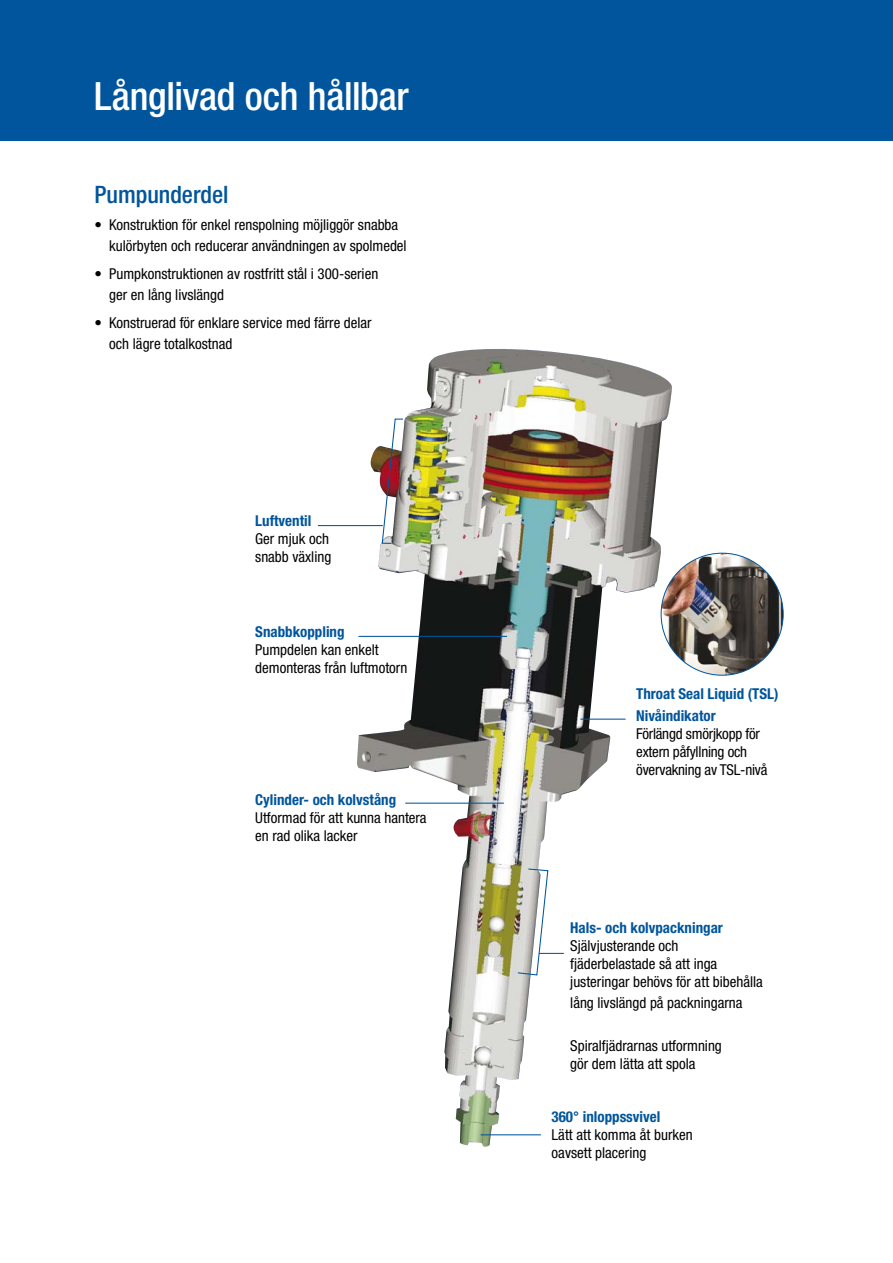
<style>
.page{position:relative;width:893px;height:1263px;background:#fff}
.page>*{position:absolute;margin:0;border:0;box-sizing:border-box;transform-origin:0 0}
.t1{font:500 condensed 39px "Helvetica Neue LT Std";letter-spacing:-.01em;color:#fff}
.t2{font:500 condensed 24px "Helvetica Neue LT Std";color:#00559c}
.t3{font:condensed 15px/18px "Helvetica Neue LT Std";color:#000}
.t4{font:700 condensed 15px/21.6px "Helvetica Neue LT Std";color:#00559c}
</style>
<div class="page">
<div style="left:0;top:0;width:893px;height:140px;background:#00559c"></div>
<img style="left:661px;top:553px;width:122px;height:122px;border-radius:50%">
<img style="left:357px;top:348px;width:315px;height:799px">
<svg style="left:381px;top:418px;width:23px;height:126px"></svg>
<hr style="left:318px;top:525px;width:65px;height:1px;background:#00559c">
<hr style="left:481px;top:1134px;width:60px;height:1px;background:#00559c">
<svg style="left:357px;top:635px;width:270px;height:341px"></svg>
<h1 class="t1" style="left:94px;top:82px;width:316px">Långlivad och hållbar</h1>
<h2 class="t2" style="left:94px;top:185px;width:135px">Pumpunderdel</h2>
<p class="t3" style="left:109px;top:216px;width:299px;line-height:21px;text-indent:-15px">• Konstruktion för enkel renspolning möjliggör snabba kulörbyten och reducerar användningen av spolmedel</p>
<p class="t3" style="left:109px;top:265px;width:271px;line-height:21px;text-indent:-15px">• Pumpkonstruktionen av rostfritt stål i 300-serien ger en lång livslängd</p>
<p class="t3" style="left:109px;top:314px;width:264px;line-height:21px;text-indent:-15px">• Konstruerad för enklare service med färre delar och lägre totalkostnad</p>
<p class="t4" style="left:255px;top:512px;width:58px">Luftventil</p>
<p class="t3" style="left:255px;top:531px;width:78px">Ger mjuk och snabb växling</p>
<p class="t4" style="left:255px;top:622px;width:91px">Snabbkoppling</p>
<p class="t3" style="left:255px;top:642px;width:154px">Pumpdelen kan enkelt demonteras från luftmotorn</p>
<p class="t4" style="left:255px;top:791px;width:142px">Cylinder- och kolvstång</p>
<p class="t3" style="left:255px;top:811px;width:173px">Utformad för att kunna hantera en rad olika lacker</p>
<p class="t4" style="left:636px;top:685px;width:144px">Throat Seal Liquid (TSL)<br>Nivåindikator</p>
<p class="t3" style="left:636px;top:726px;width:133px">Förlängd smörjkopp för extern påfyllning och övervakning av TSL-nivå</p>
<p class="t4" style="left:570px;top:919px;width:154px">Hals- och kolvpackningar</p>
<p class="t3" style="left:570px;top:939px;width:194px">Självjusterande och fjäderbelastade så att inga justeringar behövs för att bibehålla</p>
<p class="t3" style="left:570px;top:996px;width:174px">lång livslängd på packningarna</p>
<p class="t3" style="left:570px;top:1038px;width:153px">Spiralfjädrarnas utformning gör dem lätta att spola</p>
<p class="t4" style="left:552px;top:1107px;width:110px">360° inloppssvivel</p>
<p class="t3" style="left:552px;top:1127px;width:143px">Lätt att komma åt burken oavsett placering</p>
</div>
